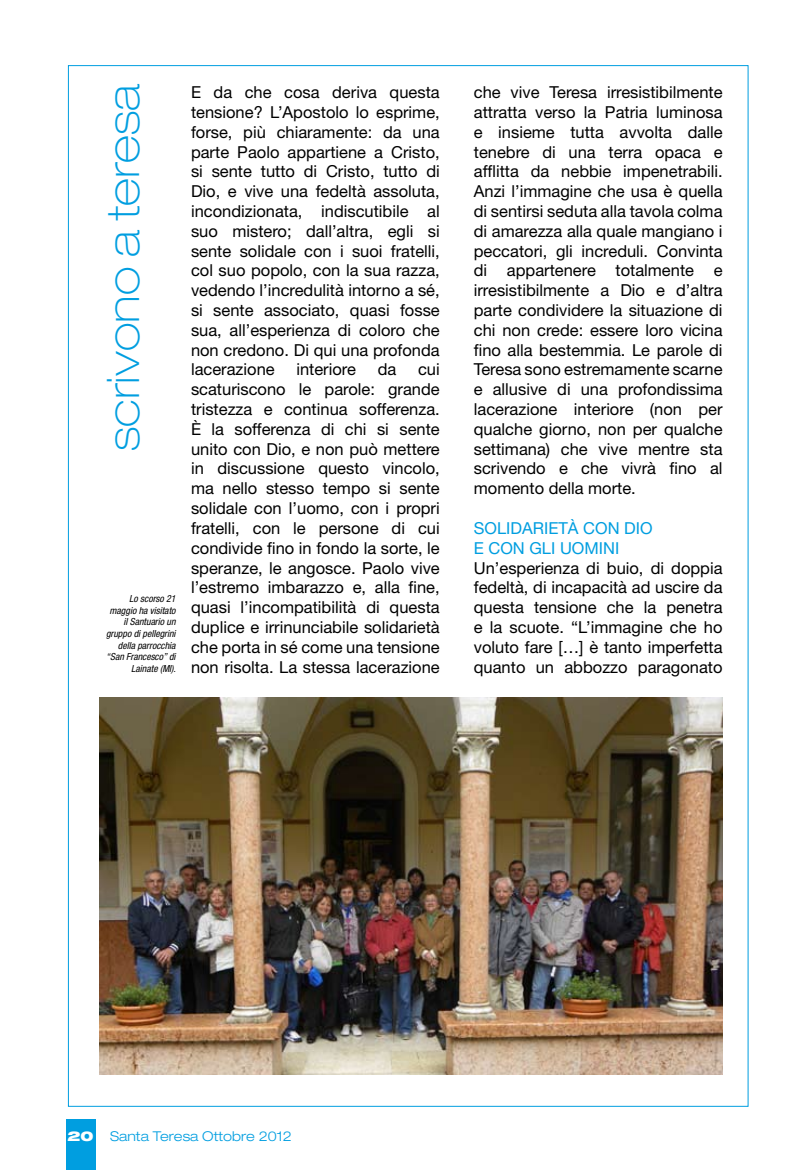
<style>
.page{position:relative;width:808px;height:1170px;background:#fff}
.page>*{position:absolute;margin:0;border:0;box-sizing:border-box;transform-origin:0 0}
.t1{font:100 expanded 45px "Helvetica Neue";color:#009ee0}
.t2{font:16.5px/19.8px "Helvetica Neue";color:#000;text-align:justify}
.t3{font:16.5px/19.8px "Helvetica Neue";color:#009ee0}
.t4{font:300 expanded 13.5px "Helvetica Neue";color:#009ee0}
.t5{font:italic condensed 9.75px/11.7px "Helvetica Neue";color:#000;text-align:right}
.s1{font-weight:900;color:#fff}
</style>
<div class="page">
<div style="left:66px;top:1119px;width:30px;height:50px;background:#009ee0"></div>
<div style="left:68px;top:65px;width:680px;height:1041px;background:#fff;border:1px solid #009ee0"></div>
<img style="left:100px;top:697px;width:623px;height:377px">
<h1 class="t1" style="left:96px;top:451px;width:369px;rotate:-90deg">scrivono a teresa</h1>
<p class="t5" style="left:106px;top:592px;width:71px">Lo scorso 21 maggio ha visitato il Santuario un gruppo di pellegrini della parrocchia “San Francesco” di<br>Lainate (MI).</p>
<p class="t2" style="left:191px;top:82px;width:250px">E da che cosa deriva questa tensione? L’Apostolo lo esprime, forse, più chiaramente: da una parte Paolo appartiene a Cristo, si sente tutto di Cristo, tutto di Dio, e vive una fedeltà assoluta, incondizionata, indiscutibile al suo mistero; dall’altra, egli si sente solidale con i suoi fratelli, col suo popolo, con la sua razza, vedendo l’incredulità intorno a sé, si sente associato, quasi fosse sua, all’esperienza di coloro che non credono. Di qui una profonda lacerazione</p>
<p class="t2" style="left:191px;top:359px;width:250px;text-indent:227px">cui scaturiscono le parole: grande tristezza e continua sofferenza.<br>È la sofferenza di chi si sente unito con Dio, e non può mettere in discussione questo vincolo, ma nello stesso tempo si sente solidale con l’uomo, con i propri fratelli, con le persone di cui condivide fino in fondo la sorte, le speranze, le angosce. Paolo vive l’estremo imbarazzo e, alla fine, quasi l’incompatibilità di questa duplice e irrinunciabile solidarietà che porta in sé come una tensione non risolta. La stessa lacerazione</p>
<p class="t2" style="left:296px;top:359px;width:61px">interiore</p>
<p class="t2" style="left:378px;top:359px;width:20px">da</p>
<p class="t2" style="left:474px;top:82px;width:250px">che vive Teresa irresistibilmente attratta verso la Patria luminosa e insieme tutta avvolta dalle tenebre di una terra opaca e afflitta da nebbie impenetrabili.<br>Anzi l’immagine che usa è quella di sentirsi seduta alla tavola colma di amarezza alla quale mangiano i peccatori, gli increduli. Convinta di appartenere totalmente e irresistibilmente a Dio e d’altra parte condividere la situazione di chi non crede: essere loro vicina fino alla bestemmia. Le parole di Teresa sono estremamente scarne e allusive di una profondissima lacerazione interiore (non per qualche giorno, non per qualche settimana) che vive mentre sta scrivendo e che vivrà fino al momento della morte.</p>
<p class="t3" style="left:474px;top:518px;width:180px">SOLIDARIETÀ CON DIO<br>E CON GLI UOMINI</p>
<p class="t2" style="left:474px;top:557px;width:250px">Un’esperienza di buio, di doppia fedeltà, di incapacità ad uscire da questa tensione che la penetra e la scuote. “L’immagine che ho voluto fare […] è tanto imperfetta quanto un abbozzo paragonato</p>
<p class="t4" style="left:68px;top:1127px;width:226px"><span class="s1">20</span> Santa Teresa Ottobre 2012</p>
</div>
